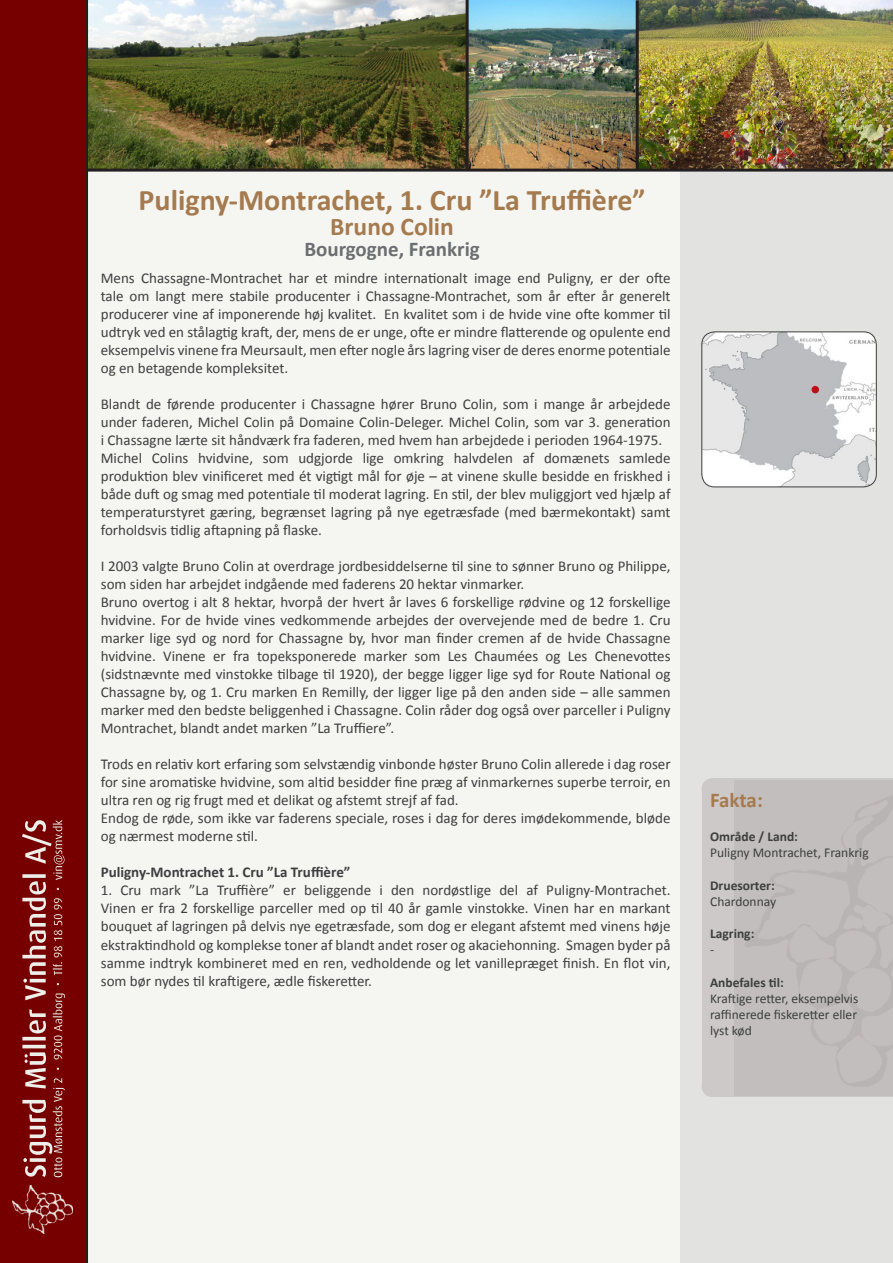
<style>
.page{position:relative;width:893px;height:1263px;background:#f5f6f1}
.page>*{position:absolute;margin:0;border:0;box-sizing:border-box;transform-origin:0 0}
.t1{font:700 30px "Calibri";color:#a57a4e}
.t2{font:700 25.5px "Calibri";color:#a57a4e}
.t3{font:700 21px "Calibri";color:#6c6d70}
.t4{font:700 21px "Calibri";letter-spacing:-.005em;color:#a57a4e}
.t5{font:15px/18px "Calibri";color:#3e3e3f;text-align:justify}
.t6{font:700 15px "Calibri";color:#3e3e3f}
.t7{font:13.5px/16.2px "Calibri";color:#3e3e3f;text-align:justify}
.t8{font:700 13.5px "Calibri";color:#3e3e3f}
</style>
<div class="page">
<div style="left:680px;top:0;width:213px;height:1263px;background:#e2e2e1"></div>
<div style="left:712px;top:778px;width:181px;height:319px;background:#c2bebd"></div>
<div style="left:702px;top:789px;width:12px;height:297px;background:#cdc9c8"></div>
<div style="left:702px;top:778px;width:21px;height:21px;background:#cdc9c8;border-radius:50%"></div>
<div style="left:702px;top:1076px;width:21px;height:21px;background:#cdc9c8;border-radius:50%"></div>
<img style="left:88px;top:0;width:805px;height:169px">
<hr style="left:85px;top:0;width:3px;height:1263px;background:#231f20">
<div style="left:0;top:0;width:85px;height:1263px;background:#760000"></div>
<svg style="left:22px;top:820px;width:43px;height:357px"></svg>
<hr style="left:86px;top:169px;width:807px;height:3px;background:#231f20">
<hr style="left:466px;top:0;width:3px;height:170px;background:#231f20">
<hr style="left:636px;top:0;width:3px;height:170px;background:#231f20">
<img style="left:13px;top:1186px;width:59px;height:47px">
<img style="left:702px;top:332px;width:174px;height:155px">
<div style="left:702px;top:332px;width:174px;height:155px;border:1px solid #3e3e3f;border-radius:13px"></div>
<svg style="left:811px;top:386px;width:8px;height:7px"></svg>
<p class="t1" style="left:139px;top:180px;width:508px">Puligny-Montrachet, 1. Cru ”La Truffière”</p>
<p class="t2" style="left:330px;top:210px;width:125px">Bruno Colin</p>
<p class="t3" style="left:304px;top:236px;width:177px">Bourgogne, Frankrig</p>
<p class="t5" style="left:101px;top:269px;width:571px">Mens Chassagne-Montrachet har et mindre internationalt image end Puligny, er der ofte tale om langt mere stabile producenter i Chassagne-Montrachet, som år efter år generelt producerer vine af imponerende høj kvalitet. En kvalitet som i de hvide vine ofte kommer til udtryk ved en stålagtig kraft, der, mens de er unge, ofte er mindre flatterende og opulente end eksempelvis vinene fra Meursault, men efter nogle års lagring viser de deres enorme potentiale og en betagende kompleksitet.</p>
<p class="t5" style="left:101px;top:395px;width:571px">Blandt de førende producenter i Chassagne hører Bruno Colin, som i mange år arbejdede under faderen, Michel Colin på Domaine Colin-Deleger. Michel Colin, som var 3. generation i Chassagne lærte sit håndværk fra faderen, med hvem han arbejdede i perioden 1964-1975.</p>
<p class="t5" style="left:101px;top:449px;width:571px">Michel Colins hvidvine, som udgjorde lige omkring halvdelen af domænets samlede produktion blev vinificeret med ét vigtigt mål for øje – at vinene skulle besidde en friskhed i både duft og smag med potentiale til moderat lagring. En stil, der blev muliggjort ved hjælp af temperaturstyret gæring, begrænset lagring på nye egetræsfade (med bærmekontakt) samt forholdsvis tidlig aftapning på flaske.</p>
<p class="t5" style="left:101px;top:557px;width:571px">I 2003 valgte Bruno Colin at overdrage jordbesiddelserne til sine to sønner Bruno og Philippe, som siden har arbejdet indgående med faderens 20 hektar vinmarker.</p>
<p class="t5" style="left:101px;top:593px;width:571px">Bruno overtog i alt 8 hektar, hvorpå der hvert år laves 6 forskellige rødvine og 12 forskellige hvidvine. For de hvide vines vedkommende arbejdes der overvejende med de bedre 1. Cru marker lige syd og nord for Chassagne by, hvor man finder cremen af de hvide Chassagne hvidvine. Vinene er fra topeksponerede marker som Les Chaumées og Les Chenevottes (sidstnævnte med vinstokke tilbage til 1920), der begge ligger lige syd for Route National og Chassagne by, og 1. Cru marken En Remilly, der ligger lige på den anden side – alle sammen marker med den bedste beliggenhed i Chassagne. Colin råder dog også over parceller i Puligny Montrachet, blandt andet marken ”La Truffiere”.</p>
<p class="t5" style="left:101px;top:755px;width:571px">Trods en relativ kort erfaring som selvstændig vinbonde høster Bruno Colin allerede i dag roser for sine aromatiske hvidvine, som altid besidder fine præg af vinmarkernes superbe terroir, en ultra ren og rig frugt med et delikat og afstemt strejf af fad.</p>
<p class="t5" style="left:101px;top:809px;width:571px">Endog de røde, som ikke var faderens speciale, roses i dag for deres imødekommende, bløde og nærmest moderne stil.</p>
<p class="t6" style="left:101px;top:863px;width:251px">Puligny-Montrachet 1. Cru ”La Truffière”</p>
<p class="t5" style="left:101px;top:881px;width:571px">1. Cru mark ”La Truffière” er beliggende i den nordøstlige del af Puligny-Montrachet.<br>Vinen er fra 2 forskellige parceller med op til 40 år gamle vinstokke. Vinen har en markant bouquet af lagringen på delvis nye egetræsfade, som dog er elegant afstemt med vinens høje ekstraktindhold og komplekse toner af blandt andet roser og akaciehonning. Smagen byder på samme indtryk kombineret med en ren, vedholdende og let vanillepræget finish. En flot vin, som bør nydes til kraftigere, ædle fiskeretter.</p>
<p class="t4" style="left:710px;top:786px;width:54px">Fakta:</p>
<p class="t8" style="left:710px;top:828px;width:89px">Område / Land:</p>
<p class="t7" style="left:710px;top:844px;width:160px">Puligny Montrachet, Frankrig</p>
<p class="t8" style="left:710px;top:876px;width:66px">Druesorter:</p>
<p class="t7" style="left:710px;top:893px;width:68px">Chardonnay</p>
<p class="t8" style="left:710px;top:925px;width:46px">Lagring:</p>
<p class="t7" style="left:710px;top:942px;width:6px">-</p>
<p class="t8" style="left:710px;top:974px;width:75px">Anbefales til:</p>
<p class="t7" style="left:710px;top:990px;width:150px">Kraftige retter, eksempelvis raffinerede fiskeretter eller lyst kød</p>
</div>
